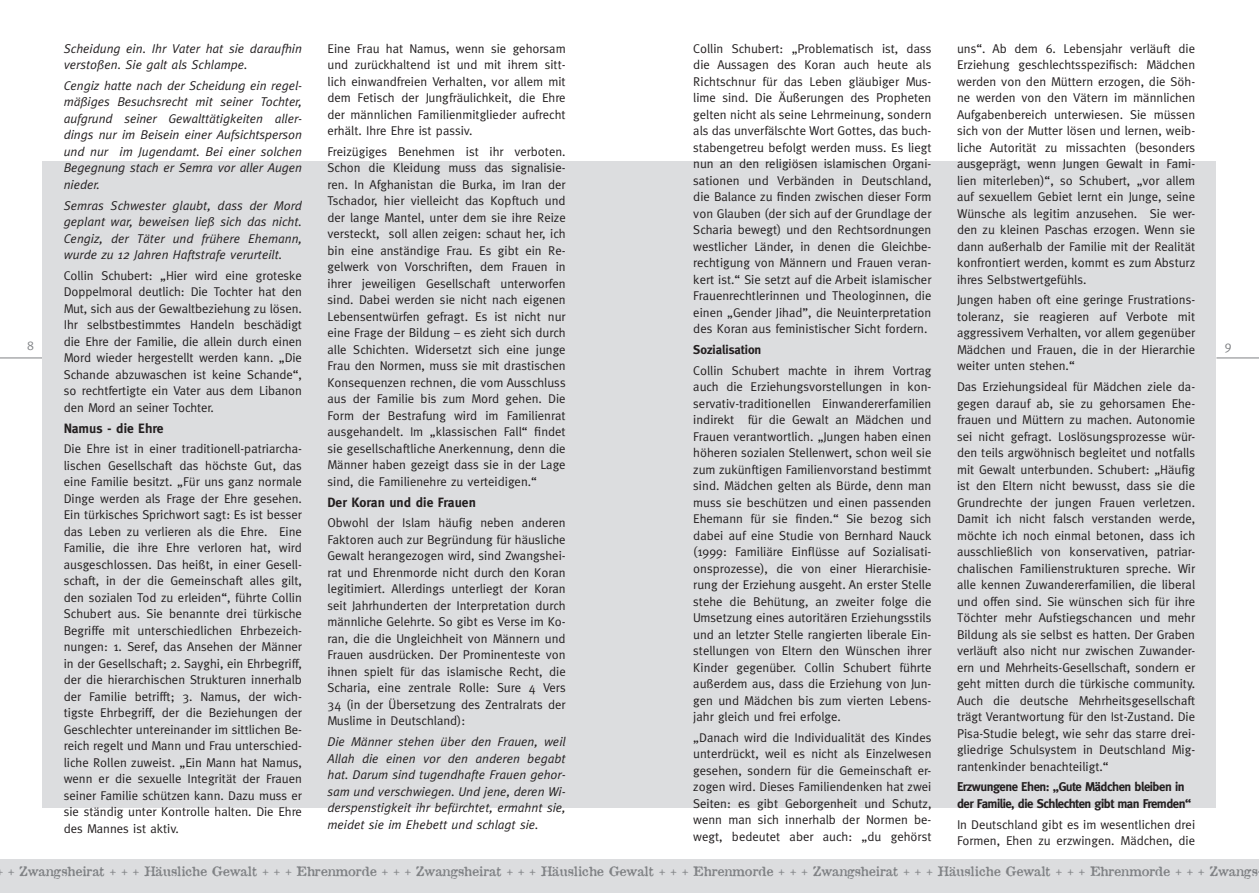
<style>
.page{position:relative;width:1259px;height:893px;background:#fff}
.page>*{position:absolute;margin:0;border:0;box-sizing:border-box;transform-origin:0 0}
.t1{font:700 13.5px "Meta";color:#231f20}
.t2{font:12.75px/16.5px "Meta";color:#231f20;text-align:justify}
.t3{font:italic 12.75px/16.5px "Meta";color:#231f20;text-align:justify}
.t4{font:12.75px "Attic Antique";color:#808285}
.t5{font:700 12.75px/16.5px "Meta";letter-spacing:-.04em;color:#231f20}
.t6{font:700 12.75px "Meta";color:#231f20}
</style>
<div class="page">
<hr style="left:0;top:358px;width:43px;height:1px;background:#808285">
<div style="left:0;top:859px;width:629px;height:34px;background:#dcdddf"></div>
<hr style="left:1216px;top:358px;width:43px;height:1px;background:#808285">
<div style="left:629px;top:859px;width:630px;height:34px;background:#dcdddf"></div>
<div style="left:43px;top:162px;width:1173px;height:646px;background:#dcdddf"></div>
<p class="t3" style="left:64px;top:40px;width:240px">Scheidung ein. Ihr Vater hat sie daraufhin verstoßen. Sie galt als Schlampe.</p>
<p class="t3" style="left:64px;top:77px;width:240px">Cengiz hatte nach der Scheidung ein regel&shy;mäßiges Besuchsrecht mit seiner Tochter, aufgrund seiner Gewalttätigkeiten aller&shy;dings nur im Beisein einer Aufsichtsperson und nur im Jugendamt. Bei einer solchen Begegnung stach er Semra vor aller Augen nieder.</p>
<p class="t3" style="left:64px;top:197px;width:240px">Semras Schwester glaubt, dass der Mord geplant war, beweisen ließ sich das nicht.<br>Cengiz, der Täter und frühere Ehemann, wurde zu 12 Jahren Haftstrafe verurteilt.</p>
<p class="t2" style="left:64px;top:267px;width:240px">Collin Schubert: „Hier wird eine groteske Doppelmoral deutlich: Die Tochter hat den Mut, sich aus der Gewaltbeziehung zu lösen.<br>Ihr selbstbestimmtes Handeln beschädigt die Ehre der Familie, die allein durch einen Mord wieder hergestellt werden kann. „Die Schande abzuwaschen ist keine Schande“, so rechtfertigte ein Vater aus dem Libanon den Mord an seiner Tochter.</p>
<p class="t1" style="left:64px;top:420px;width:101px">Namus - die Ehre</p>
<p class="t2" style="left:64px;top:441px;width:240px">Die Ehre ist in einer traditionell-patriarcha&shy;lischen Gesellschaft das höchste Gut, das eine Familie besitzt. „Für uns ganz normale Dinge werden als Frage der Ehre gesehen.<br>Ein türkisches Sprichwort sagt: Es ist besser das Leben zu verlieren als die Ehre. Eine Familie, die ihre Ehre verloren hat, wird aus-geschlossen. Das heißt, in einer Gesell&shy;schaft, in der die Gemeinschaft alles gilt, den sozialen Tod zu erleiden“, führte Collin Schubert aus. Sie benannte drei türkische Begriffe mit unterschiedlichen Ehrbezeich&shy;nungen: 1. Seref, das Ansehen der Männer in der Gesellschaft; 2. Sayghi, ein Ehrbegriff, der die hierarchischen Strukturen innerhalb der Familie betrifft; 3. Namus, der wich&shy;tigste Ehrbegriff, der die Beziehungen der Geschlechter untereinander im sittlichen Be&shy;reich regelt und Mann und Frau unterschied&shy;liche Rollen zuweist. „Ein Mann hat Namus, wenn er die sexuelle Integrität der Frauen seiner Familie schützen kann. Dazu muss er sie ständig unter Kontrolle halten. Die Ehre des Mannes ist aktiv.</p>
<p class="t2" style="left:327px;top:40px;width:240px">Eine Frau hat Namus, wenn sie gehorsam und zurückhaltend ist und mit ihrem sitt&shy;lich einwandfreien Verhalten, vor allem mit dem Fetisch der Jungfräulichkeit, die Ehre der männlichen Familienmitglieder aufrecht erhält. Ihre Ehre ist passiv.</p>
<p class="t2" style="left:327px;top:143px;width:240px">Freizügiges Benehmen ist ihr verboten.<br>Schon die Kleidung muss das signalisie&shy;ren. In Afghanistan die Burka, im Iran der Tschador, hier vielleicht das Kopftuch und der lange Mantel, unter dem sie ihre Reize versteckt, soll allen zeigen: schaut her, ich bin eine anständige Frau. Es gibt ein Re&shy;gelwerk von Vorschriften, dem Frauen in ihrer jeweiligen Gesellschaft unterworfen sind. Dabei werden sie nicht nach eigenen Lebensentwürfen gefragt. Es ist nicht nur eine Frage der Bildung – es zieht sich durch alle Schichten. Widersetzt sich eine junge Frau den Normen, muss sie mit drastischen Konsequenzen rechnen, die vom Ausschluss aus der Familie bis zum Mord gehen. Die Form der Bestrafung wird im Familienrat ausgehandelt. Im „klassischen Fall“ findet sie gesellschaftliche Anerkennung, denn die Männer haben gezeigt dass sie in der Lage sind, die Familienehre zu verteidigen.“</p>
<p class="t1" style="left:327px;top:494px;width:150px">Der Koran und die Frauen</p>
<p class="t2" style="left:327px;top:515px;width:240px">Obwohl der Islam häufig neben anderen Faktoren auch zur Begründung für häusliche Gewalt herangezogen wird, sind Zwangshei&shy;rat und Ehrenmorde nicht durch den Koran legitimiert. Allerdings unterliegt der Koran seit Jahrhunderten der Interpretation durch männliche Gelehrte. So gibt es Verse im Ko&shy;ran, die die Ungleichheit von Männern und Frauen ausdrücken. Der Prominenteste von ihnen spielt für das islamische Recht, die Scharia, eine zentrale Rolle: Sure 4 Vers 34 (in der Übersetzung des Zentralrats der Muslime in Deutschland):</p>
<p class="t3" style="left:327px;top:733px;width:240px">Die Männer stehen über den Frauen, weil Allah die einen vor den anderen begabt hat. Darum sind tugendhafte Frauen gehor&shy;sam und verschwiegen. Und jene, deren Wi&shy;derspenstigkeit ihr befürchtet, ermahnt sie, meidet sie im Ehebett und schlagt sie.</p>
<p class="t2" style="left:693px;top:40px;width:240px">Collin Schubert: „Problematisch ist, dass die Aussagen des Koran auch heute als Richtschnur für das Leben gläubiger Mus&shy;lime sind. Die Äußerungen des Propheten gelten nicht als seine Lehrmeinung, sondern als das unverfälschte Wort Gottes, das buch&shy;stabengetreu befolgt werden muss. Es liegt nun an den religiösen islamischen Organi&shy;sationen und Verbänden in Deutschland, die Balance zu finden zwischen dieser Form von Glauben (der sich auf der Grundlage der Scharia bewegt) und den Rechtsordnungen westlicher Länder, in denen die Gleichbe&shy;rechtigung von Männern und Frauen veran&shy;kert ist.“ Sie setzt auf die Arbeit islamischer Frauenrechtlerinnen und Theologinnen, die einen „Gender Jihad”, die Neuinterpretation des Koran aus feministischer Sicht fordern.</p>
<p class="t6" style="left:693px;top:342px;width:70px">Sozialisation</p>
<p class="t2" style="left:693px;top:362px;width:240px">Collin Schubert machte in ihrem Vortrag auch die Erziehungsvorstellungen in kon&shy;servativ-traditionellen Einwandererfamilien indirekt für die Gewalt an Mädchen und Frauen verantwortlich. „Jungen haben einen höheren sozialen Stellenwert, schon weil sie zum zukünftigen Familienvorstand bestimmt sind. Mädchen gelten als Bürde, denn man muss sie beschützen und einen passenden Ehemann für sie finden.“ Sie bezog sich dabei auf eine Studie von Bernhard Nauck (1999: Familiäre Einflüsse auf Sozialisati&shy;onsprozesse), die von einer Hierarchisie&shy;rung der Erziehung ausgeht. An erster Stelle stehe die Behütung, an zweiter folge die Umsetzung eines autoritären Erziehungsstils und an letzter Stelle rangierten liberale Ein&shy;stellungen von Eltern den Wünschen ihrer Kinder gegenüber. Collin Schubert führte außerdem aus, dass die Erziehung von Jun&shy;gen und Mädchen bis zum vierten Lebens&shy;jahr gleich und frei erfolge.</p>
<p class="t2" style="left:693px;top:729px;width:240px">„Danach wird die Individualität des Kindes unterdrückt, weil es nicht als Einzelwesen gesehen, sondern für die Gemeinschaft er&shy;zogen wird. Dieses Familiendenken hat zwei Seiten: es gibt Geborgenheit und Schutz, wenn man sich innerhalb der Normen be&shy;wegt, bedeutet aber auch: „du gehörst</p>
<p class="t2" style="left:957px;top:40px;width:240px">uns“. Ab dem 6. Lebensjahr verläuft die Erziehung geschlechtsspezifisch: Mädchen werden von den Müttern erzogen, die Söh&shy;ne werden von den Vätern im männlichen Aufgabenbereich unterwiesen. Sie müssen sich von der Mutter lösen und lernen, weib&shy;liche Autorität zu missachten (besonders ausgeprägt, wenn Jungen Gewalt in Fami&shy;lien miterleben)“, so Schubert, „vor allem auf sexuellem Gebiet lernt ein Junge, seine Wünsche als legitim anzusehen. Sie wer&shy;den zu kleinen Paschas erzogen. Wenn sie dann außerhalb der Familie mit der Realität konfrontiert werden, kommt es zum Absturz ihres Selbstwertgefühls.</p>
<p class="t2" style="left:957px;top:292px;width:240px">Jungen haben oft eine geringe Frustrations&shy;toleranz, sie reagieren auf Verbote mit aggressivem Verhalten, vor allem gegenüber Mädchen und Frauen, die in der Hierarchie weiter unten stehen.“</p>
<p class="t2" style="left:957px;top:378px;width:240px">Das Erziehungsideal für Mädchen ziele da&shy;gegen darauf ab, sie zu gehorsamen Ehe&shy;frauen und Müttern zu machen. Autonomie sei nicht gefragt. Loslösungsprozesse wür&shy;den teils argwöhnisch begleitet und notfalls mit Gewalt unterbunden. Schubert: „Häufig ist den Eltern nicht bewusst, dass sie die Grundrechte der jungen Frauen verletzen.<br>Damit ich nicht falsch verstanden werde, möchte ich noch einmal betonen, dass ich ausschließlich von konservativen, patriar&shy;chalischen Familienstrukturen spreche. Wir alle kennen Zuwandererfamilien, die liberal und offen sind. Sie wünschen sich für ihre Töchter mehr Aufstiegschancen und mehr Bildung als sie selbst es hatten. Der Graben verläuft also nicht nur zwischen Zuwander&shy;ern und Mehrheits-Gesellschaft, sondern er geht mitten durch die türkische community.<br>Auch die deutsche Mehrheitsgesellschaft trägt Verantwortung für den Ist-Zustand. Die Pisa-Studie belegt, wie sehr das starre drei&shy;gliedrige Schulsystem in Deutschland Mig&shy;rantenkinder benachteiligt.“</p>
<p class="t5" style="left:957px;top:779px;width:236px">Erzwungene Ehen: „Gute Mädchen bleiben in der Familie, die Schlechten gibt man Fremden“</p>
<p class="t2" style="left:957px;top:816px;width:240px">In Deutschland gibt es im wesentlichen drei<br>Formen, Ehen zu erzwingen. Mädchen, die</p>
<p class="t4" style="left:8px;top:863px;width:1251px">+ Zwangsheirat + + + Häusliche Gewalt + + + Ehrenmorde + + + Zwangsheirat + + + Häusliche Gewalt + + + Ehrenmorde + + + Zwangsheirat + + + Häusliche Gewalt + + + Ehrenmorde + + + Zwangs</p>
</div>
